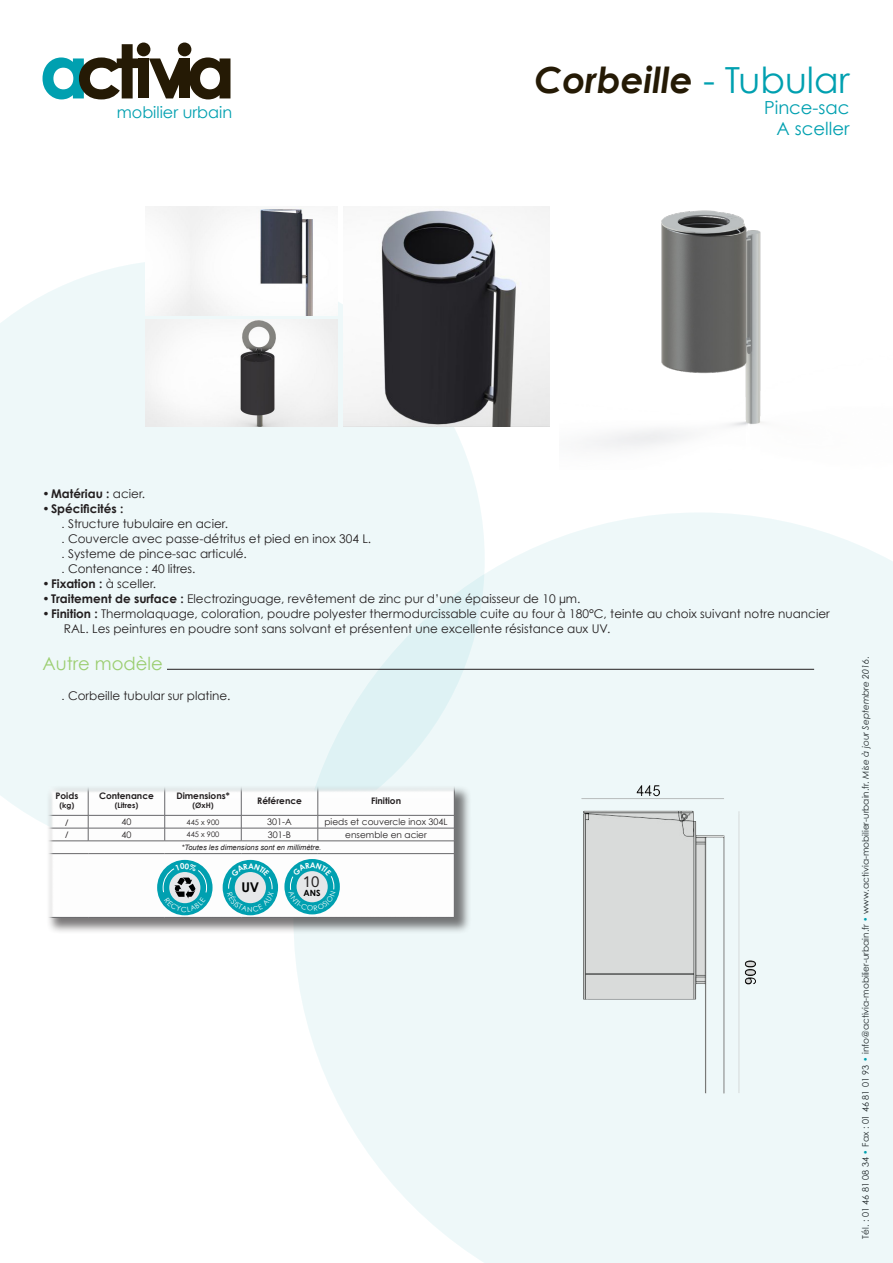
<style>
.page{position:relative;width:893px;height:1263px;background:#fff}
.page>*{position:absolute;margin:0;border:0;box-sizing:border-box;transform-origin:0 0}
.spécificite{font:italic 700 36px "Century Gothic";color:#251a05}
.spécificite-2{font:18px "Century Gothic";color:#00a0b0}
.t1{font:18px "Century Gothic";color:#9cce71}
.t2{font:16.05px "Century Gothic";color:#00a0b0}
.Style_de_paragraphe{font:15px "Avenir LT Std";color:#231f20}
.t3{font:700 13.5px "Century Gothic";color:#000}
.t4{font:12px/15px "Century Gothic";color:#231f20}
.t5{font:700 12px "Century Gothic";color:#231f20}
.Style_de_paragraphe-2{font:9px "Century Gothic";color:#231f20}
.t6{font:700 9px "Century Gothic";color:#231f20}
.t7{font:700 8.55px "Century Gothic";color:#000}
.t8{font:italic 7.5px "Arial";color:#231f20}
.t9{font:700 7.5px "Century Gothic";color:#231f20}
.t10{font:7.5px "Century Gothic";color:#231f20}
.s1{font-weight:400;font-style:normal;color:#00a0b0}
.s2{font-weight:400}
.s3{font-family:"Arial"}
.s4{font-weight:700}
.s5{color:#00a0b0}
.s6{font-style:italic}
</style>
<div class="page">
<div style="left:0;top:262px;width:481px;height:562px;background:#eef8f9"></div>
<svg style="left:293px;top:512px;width:600px;height:751px;background:#eef8f9"></svg>
<svg style="left:43px;top:43px;width:187px;height:56px"></svg>
<div style="left:46px;top:786px;width:425px;height:148px;background:#231f20;opacity:.6"></div>
<svg style="left:46px;top:786px;width:408px;height:131px"></svg>
<hr style="left:46px;top:785px;width:42px;height:1px;background:#67676a">
<hr style="left:88px;top:785px;width:77px;height:1px;background:#67676a">
<hr style="left:165px;top:785px;width:76px;height:1px;background:#67676a">
<hr style="left:241px;top:785px;width:77px;height:1px;background:#67676a">
<hr style="left:318px;top:785px;width:136px;height:1px;background:#67676a">
<hr style="left:46px;top:815px;width:42px;height:1px;background:#67676a">
<hr style="left:88px;top:815px;width:77px;height:1px;background:#67676a">
<hr style="left:165px;top:815px;width:76px;height:1px;background:#67676a">
<hr style="left:241px;top:815px;width:77px;height:1px;background:#67676a">
<hr style="left:318px;top:815px;width:136px;height:1px;background:#67676a">
<hr style="left:46px;top:828px;width:42px;height:1px;background:#67676a">
<hr style="left:88px;top:828px;width:77px;height:1px;background:#67676a">
<svg style="left:88px;top:786px;width:1px;height:55px"></svg>
<hr style="left:165px;top:828px;width:76px;height:1px;background:#67676a">
<svg style="left:164px;top:786px;width:1px;height:55px"></svg>
<hr style="left:241px;top:828px;width:77px;height:1px;background:#67676a">
<svg style="left:241px;top:786px;width:1px;height:55px"></svg>
<hr style="left:318px;top:828px;width:136px;height:1px;background:#67676a">
<svg style="left:318px;top:786px;width:1px;height:55px"></svg>
<hr style="left:46px;top:841px;width:42px;height:1px;background:#67676a">
<svg style="left:45px;top:786px;width:1px;height:38px"></svg>
<hr style="left:88px;top:841px;width:77px;height:1px;background:#67676a">
<hr style="left:165px;top:841px;width:76px;height:1px;background:#67676a">
<hr style="left:241px;top:841px;width:77px;height:1px;background:#67676a">
<hr style="left:318px;top:841px;width:136px;height:1px;background:#67676a">
<svg style="left:454px;top:786px;width:1px;height:67px"></svg>
<hr style="left:46px;top:853px;width:42px;height:1px;background:#67676a">
<hr style="left:45px;top:854px;width:1px;height:63px;background:#67676a">
<hr style="left:88px;top:853px;width:77px;height:1px;background:#67676a">
<hr style="left:165px;top:853px;width:76px;height:1px;background:#67676a">
<hr style="left:241px;top:853px;width:77px;height:1px;background:#67676a">
<hr style="left:318px;top:853px;width:136px;height:1px;background:#67676a">
<hr style="left:454px;top:854px;width:1px;height:63px;background:#67676a">
<hr style="left:46px;top:917px;width:42px;height:1px;background:#67676a">
<hr style="left:88px;top:917px;width:77px;height:1px;background:#67676a">
<hr style="left:165px;top:917px;width:76px;height:1px;background:#67676a">
<hr style="left:241px;top:917px;width:77px;height:1px;background:#67676a">
<hr style="left:318px;top:917px;width:136px;height:1px;background:#67676a">
<hr style="left:167px;top:669px;width:647px;height:1px;background:#231f20">
<img style="left:145px;top:206px;width:192px;height:109px">
<img style="left:145px;top:320px;width:192px;height:107px">
<img style="left:343px;top:206px;width:207px;height:221px">
<img style="left:581px;top:785px;width:174px;height:309px">
<img style="left:589px;top:210px;width:174px;height:239px">
<svg style="left:284px;top:859px;width:56px;height:55px"></svg>
<div style="left:223px;top:860px;width:55px;height:55px;background:#00a0b0;border-radius:50%"></div>
<div style="left:157px;top:860px;width:56px;height:55px;background:#00a0b0;border-radius:50%"></div>
<svg style="left:288px;top:862px;width:48px;height:49px;background:#62bfc9"></svg>
<svg style="left:227px;top:863px;width:47px;height:49px"></svg>
<svg style="left:163px;top:863px;width:44px;height:49px"></svg>
<h3 class="t2" style="left:117px;top:102px;width:117px">mobilier urbain</h3>
<p class="spécificite" style="left:534px;top:57px;width:317px">Corbeille <span class="s1">- Tubular</span></p>
<p class="spécificite-2" style="left:764px;top:96px;width:87px">Pince-sac</p>
<p class="spécificite-2" style="left:777px;top:117px;width:74px">A sceller</p>
<p class="t5" style="left:43px;top:486px;width:104px">•Matériau : <span class="s2">acier.</span></p>
<p class="t5" style="left:43px;top:501px;width:82px">•Spécificités :</p>
<p class="t4" style="left:62px;top:516px;width:168px"><span class="s3">.</span> Structure tubulaire en acier.</p>
<p class="t4" style="left:62px;top:531px;width:311px"><span class="s3">.</span> Couvercle avec passe-détritus et pied en inox 304 L.</p>
<p class="t4" style="left:62px;top:546px;width:187px"><span class="s3">.</span> Systeme de pince-sac articulé.</p>
<p class="t4" style="left:62px;top:561px;width:135px"><span class="s3">.</span> Contenance : 40 litres.</p>
<p class="t5" style="left:43px;top:576px;width:115px">•Fixation : <span class="s2">à sceller.</span></p>
<p class="t4" style="left:43px;top:591px;width:539px"><span class="s4">•Traitement de surface :</span> Electrozinguage, revêtement de zinc pur d’une épaisseur de 10 µm.</p>
<p class="t4" style="left:64px;top:606px;width:767px;text-indent:-21px"><span class="s4">•Finition :</span> Thermolaquage, coloration, poudre polyester thermodurcissable cuite au four à 180°C, teinte au choix suivant notre nuancier<br>RAL. Les peintures en poudre sont sans solvant et présentent une excellente résistance aux UV.</p>
<p class="t1" style="left:43px;top:652px;width:122px">Autre modèle</p>
<p class="t4" style="left:62px;top:688px;width:170px"><span class="s3">.</span> Corbeille tubular sur platine.</p>
<p class="t6" style="left:55px;top:790px;width:24px">Poids</p>
<p class="t9" style="left:59px;top:801px;width:17px">(kg)</p>
<p class="t6" style="left:99px;top:790px;width:56px">Contenance</p>
<p class="t9" style="left:115px;top:801px;width:25px">(Litres)</p>
<p class="t6" style="left:176px;top:790px;width:55px">Dimensions*</p>
<p class="t9" style="left:192px;top:801px;width:23px">(ØxH)</p>
<p class="t6" style="left:257px;top:795px;width:46px">Référence</p>
<p class="t6" style="left:371px;top:795px;width:32px">Finition</p>
<p class="t9" style="left:65px;top:817px;width:5px">/</p>
<p class="Style_de_paragraphe-2" style="left:121px;top:816px;width:11px">40</p>
<p class="t10" style="left:187px;top:817px;width:34px">445 x 900</p>
<p class="Style_de_paragraphe-2" style="left:267px;top:816px;width:26px">301-A</p>
<p class="Style_de_paragraphe-2" style="left:324px;top:816px;width:125px">pieds et couvercle inox 304L</p>
<p class="t9" style="left:65px;top:830px;width:5px">/</p>
<p class="Style_de_paragraphe-2" style="left:121px;top:829px;width:11px">40</p>
<p class="t10" style="left:187px;top:830px;width:34px">445 x 900</p>
<p class="Style_de_paragraphe-2" style="left:268px;top:829px;width:25px">301-B</p>
<p class="Style_de_paragraphe-2" style="left:345px;top:829px;width:83px">ensemble en acier</p>
<p class="t8" style="left:182px;top:842px;width:141px">*Toutes les dimensions sont en millimètre.</p>
<p class="t3" style="left:241px;top:879px;width:20px">UV</p>
<p class="Style_de_paragraphe" style="left:303px;top:873px;width:18px">10</p>
<p class="t7" style="left:304px;top:888px;width:19px">ANS</p>
<p class="Style_de_paragraphe-2" style="left:860px;top:1238px;width:584px;rotate:-90deg">Tél. : 01 46 81 08 34 <span class="s5">•</span> Fax : 01 46 81 01 93 <span class="s5">•</span> info@activia-mobilier-urbain.fr <span class="s5">•</span> www.activia-mobilier-urbain.fr. <span class="s6">Mise à jour Septembre 2016</span>.</p>
</div>
